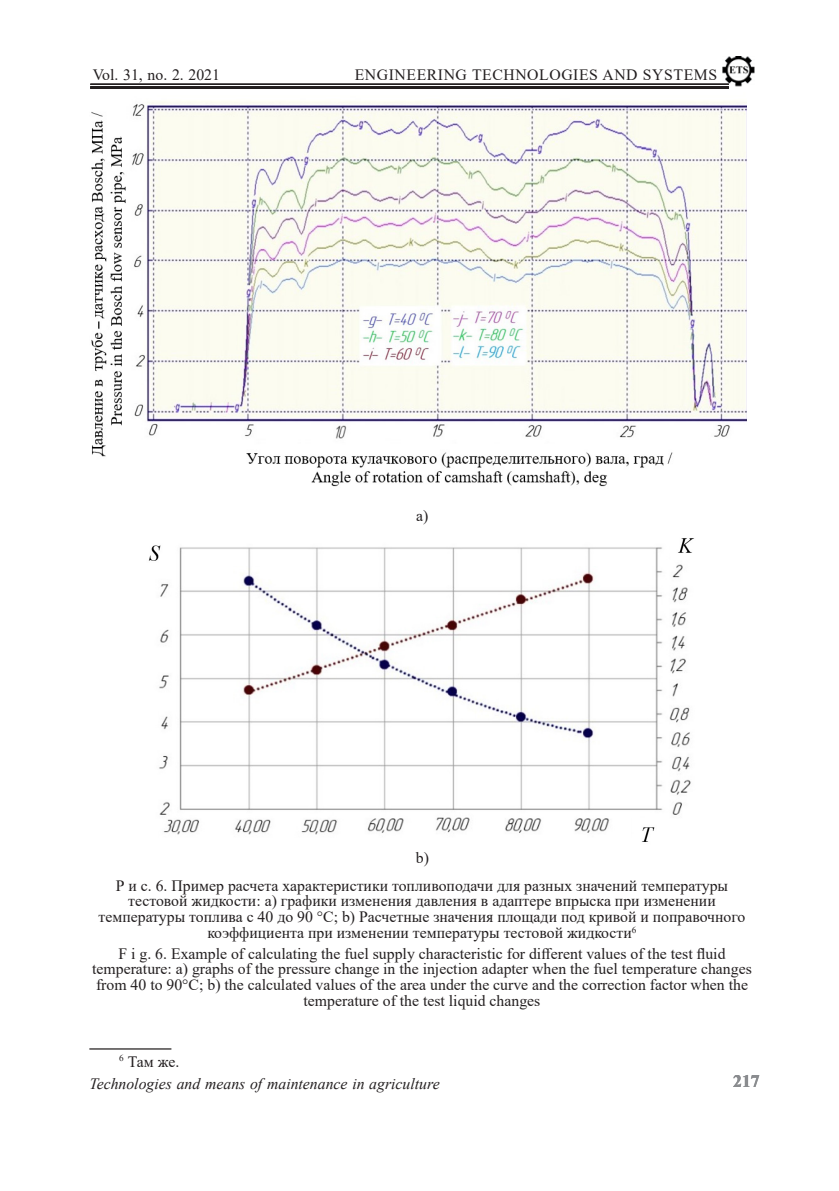
<style>
.page{position:relative;width:839px;height:1191px;background:#fff}
.page>*{position:absolute;margin:0;border:0;box-sizing:border-box;transform-origin:0 0}
.t1{font:700 17.5px "Times New Roman";color:#8a8c8f}
.footnote_text{font:15.75px/15.8px "Times New Roman";color:#231f20;text-align:center}
.t2{font:italic 15.75px "Times New Roman";color:#231f20}
.footnote_text-2{font:15.75px "Times New Roman";letter-spacing:.035em;color:#231f20}
</style>
<div class="page">
<img style="left:722px;top:57px;width:32px;height:32px">
<hr style="left:90px;top:84px;width:638px;height:1px;background:#231f20">
<hr style="left:90px;top:86px;width:638px;height:3px;background:#231f20">
<hr style="left:89px;top:1048px;width:82px;height:1px;background:#231f20">
<img style="left:91px;top:101px;width:655px;height:386px">
<img style="left:148px;top:538px;width:547px;height:304px">
<p class="footnote_text" style="left:93px;top:66px;width:129px">Vol. 31, no. 2. 2021</p>
<p class="footnote_text-2" style="left:354px;top:64px;width:364px">ENGINEERING TECHNOLOGIES AND SYSTEMS</p>
<p class="footnote_text" style="left:416px;top:507px;width:14px">a)</p>
<p class="footnote_text" style="left:416px;top:849px;width:15px">b)</p>
<p class="footnote_text" style="left:98px;top:877px;width:648px">Р и с. 6. Пример расчета характеристики топливоподачи для разных значений температуры тестовой жидкости: а) графики изменения давления в адаптере впрыска при изменении температуры топлива с 40 до 90 °С; b) Расчетные значения площади под кривой и поправочного коэффициента при изменении температуры тестовой жидкости<sup>6</sup></p>
<p class="footnote_text" style="left:92px;top:944px;width:661px">F i g. 6. Example of calculating the fuel supply characteristic for different values of the test fluid temperature: a) graphs of the pressure change in the injection adapter when the fuel temperature changes from 40 to 90°C; b) the calculated values of the area under the curve and the correction factor when the temperature of the test liquid changes</p>
<p class="footnote_text" style="left:119px;top:1053px;width:62px"><sup>6</sup> Там же.</p>
<p class="t2" style="left:89px;top:1073px;width:352px">Technologies and means of maintenance in agriculture</p>
<p class="t1" style="left:733px;top:1068px;width:28px">217</p>
</div>
